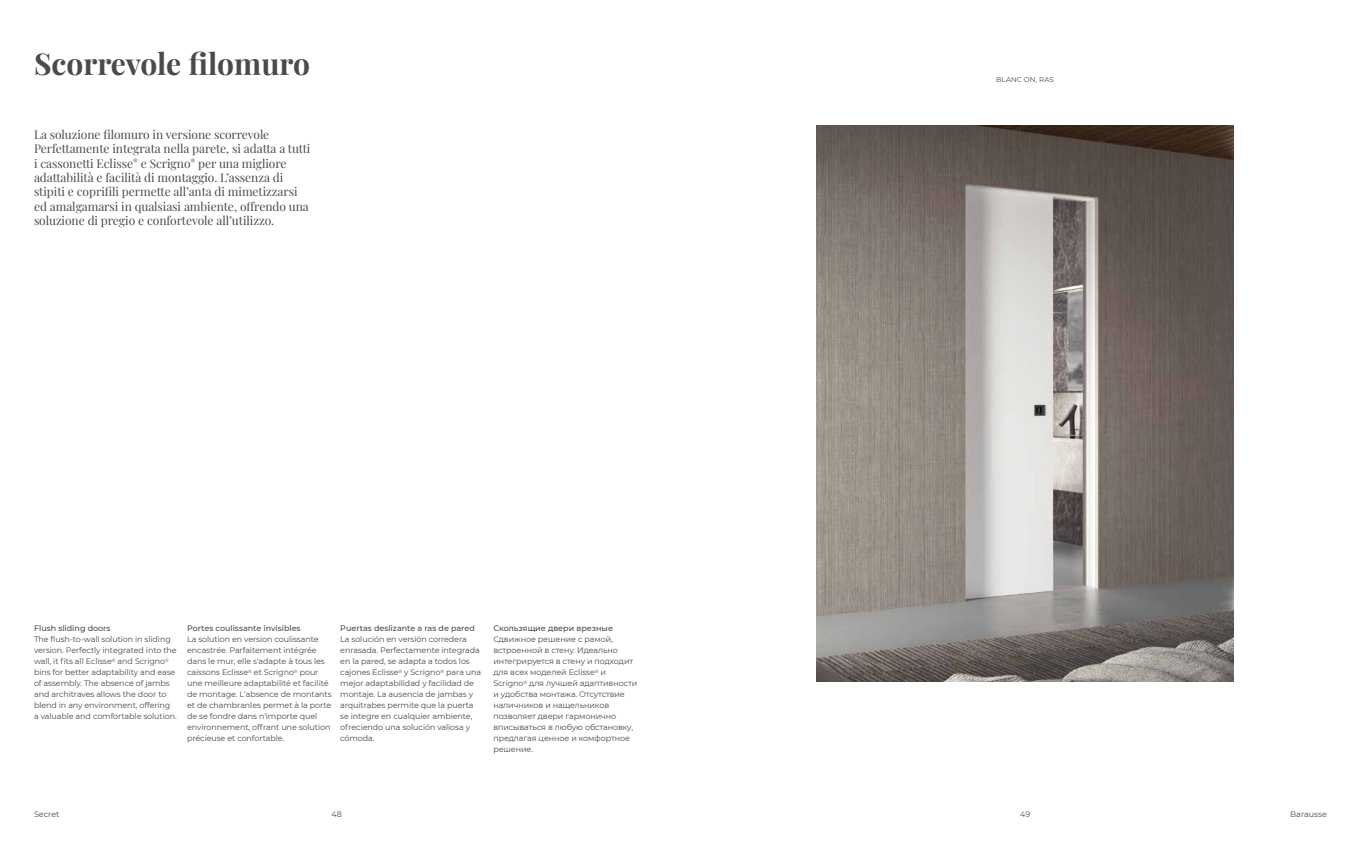
<style>
.page{position:relative;width:1361px;height:842px;background:#fff}
.page>*{position:absolute;margin:0;border:0;box-sizing:border-box;transform-origin:0 0}
.t1{font:700 30px "Playfair Display";letter-spacing:-.005em;color:#4a4a49}
.t2{font:12px/14.4px "Playfair Display";letter-spacing:-.005em;color:#4a4a49}
.t3{font:8px/11px "Montserrat";letter-spacing:-.01em;color:#4a4a49}
.t4{font:500 8px "Montserrat";color:#4a4a49}
.t5{font:7px "Montserrat";letter-spacing:.02em;color:#4a4a49}
</style>
<div class="page">
<img style="left:817px;top:125px;width:416px;height:557px">
<h1 class="t1" style="left:34px;top:40px;width:277px">Scorrevole filomuro</h1>
<p class="t2" style="left:34px;top:126px;width:278px">La soluzione filomuro in versione scorrevole Perfettamente integrata nella parete, si adatta a tutti i cassonetti Eclisse<sup>®</sup> e Scrigno<sup>®</sup> per una migliore adattabilità e facilità di montaggio. L’assenza di stipiti e coprifili permette all’anta di mimetizzarsi ed amalgamarsi in qualsiasi ambiente, offrendo una soluzione di pregio e confortevole all’utilizzo.</p>
<p class="t4" style="left:34px;top:623px;width:78px">Flush sliding doors</p>
<p class="t3" style="left:34px;top:634px;width:144px">The flush-to-wall solution in sliding version. Perfectly integrated into the wall, it fits all Eclisse<sup>®</sup> and Scrigno<sup>® </sup>bins for better adaptability and ease of assembly. The absence of jambs and architraves allows the door to blend in any environment, offering a valuable and comfortable solution.</p>
<p class="t4" style="left:187px;top:623px;width:115px">Portes coulissante invisibles</p>
<p class="t3" style="left:187px;top:634px;width:146px">La solution en version coulissante encastrée. Parfaitement intégrée dans le mur, elle s'adapte à tous les caissons Eclisse<sup>®</sup> et Scrigno<sup>®</sup> pour une meilleure adaptabilité et facilité de montage. L'absence de montants et de chambranles permet à la porte de se fondre dans n'importe quel environnement, offrant une solution précieuse et confortable.</p>
<p class="t4" style="left:340px;top:623px;width:136px">Puertas deslizante a ras de pared</p>
<p class="t3" style="left:340px;top:634px;width:143px">La solución en versión corredera enrasada. Perfectamente integrada en la pared, se adapta a todos los cajones Eclisse<sup>®</sup> y Scrigno<sup>®</sup> para una mejor adaptabilidad y facilidad de montaje. La ausencia de jambas y arquitrabes permite que la puerta se integre en cualquier ambiente, ofreciendo una solución valiosa y cómoda.</p>
<p class="t4" style="left:493px;top:623px;width:121px">Скользящие двери врезные</p>
<p class="t3" style="left:493px;top:634px;width:145px">Сдвижное решение с рамой, встроенной в стену. Идеально интегрируется в стену и подходит для всех моделей Eclisse<sup>®</sup> и<br>Scrigno<sup>®</sup> для лучшей адаптивности и удобства монтажа. Отсутствие наличников и нащельников позволяет двери гармонично вписываться в любую обстановку, предлагая ценное и комфортное решение.</p>
<p class="t5" style="left:996px;top:75px;width:59px">BLANC ON, RAS</p>
<p class="t3" style="left:34px;top:809px;width:27px">Secret</p>
<p class="t3" style="left:331px;top:809px;width:12px">48</p>
<p class="t3" style="left:1020px;top:809px;width:12px">49</p>
<p class="t3" style="left:1290px;top:809px;width:38px">Barausse</p>
</div>
